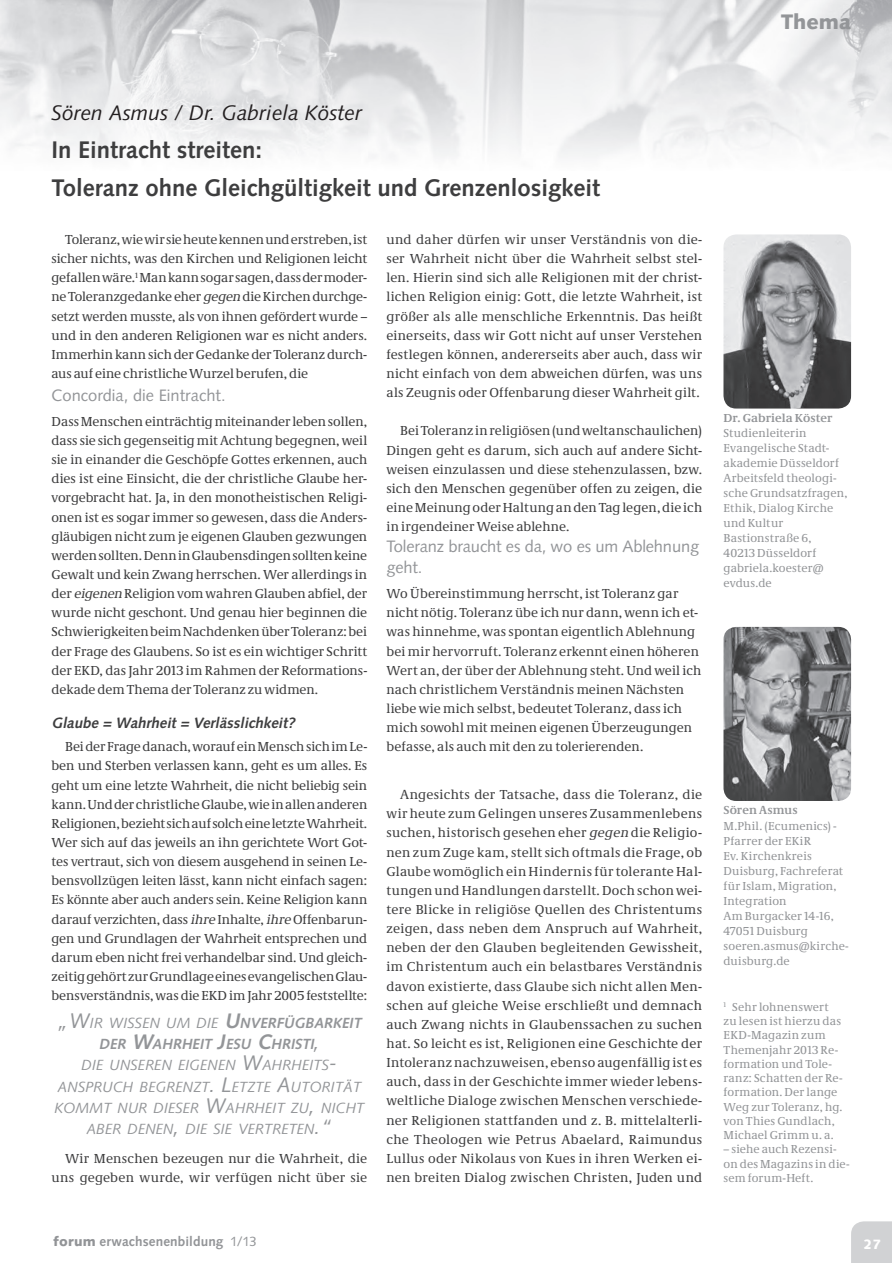
<style>
.page{position:relative;width:892px;height:1263px;background:#fff}
.page>*{position:absolute;margin:0;border:0;box-sizing:border-box;transform-origin:0 0}
.t1{font:700 24px/38.2px "Syntax LT Std";color:#3e3e3f}
.t2{font:italic 21px "Syntax LT Std";color:#231f20}
.t3{font:900 21px "Syntax LT Std";color:#939598}
.t4{font:16.5px/21px "Syntax LT Std";letter-spacing:-.01em;color:#939598}
.t5{font:italic 700 15px "Syntax LT Std";color:#3e3e3f}
.t6{font:italic 14.7px/21.3px "Syntax LT Std";color:#939598;text-align:center}
.t7{font:13.5px/19.2px "Neue Demos";letter-spacing:.01em;color:#3e3e3f;text-align:justify}
.t8{font:700 13.5px "Syntax LT Std";letter-spacing:.01em;color:#929497}
.t9{font:900 13.5px "Syntax LT Std";color:#fff}
.t10{font:12px/15px "Neue Demos";letter-spacing:.015em;color:#939598}
.t11{font:700 12px "Neue Demos";letter-spacing:.01em;color:#939598}
.s1{font-style:italic}
.s2{font-size:21px}
.s3{font-weight:700;font-size:21px}
.s4{font-weight:700}
.s5{font-weight:900}
.s6{font-weight:400}
</style>
<div class="page">
<hr style="left:0;top:0;width:1px;height:43px;background:#d1d2d4">
<img style="left:1px;top:0;width:891px;height:157px">
<div style="left:851px;top:1221px;width:41px;height:41px;background:#d1d2d4"></div>
<img style="left:723px;top:234px;width:128px;height:174px;border-radius:13px">
<img style="left:723px;top:627px;width:128px;height:174px;border-radius:13px">
<h2 class="t3" style="left:781px;top:13px;width:71px">Thema</h2>
<h2 class="t2" style="left:52px;top:104px;width:312px">Sören Asmus / Dr. Gabriela Köster</h2>
<h1 class="t1" style="left:52px;top:133px;width:550px">In Eintracht streiten:<br>Toleranz ohne Gleichgültigkeit und Grenzenlosigkeit</h1>
<p class="t7" style="left:52px;top:231px;width:317px;text-indent:14px">Toleranz, wie wir sie heute kennen und erstreben, ist sicher nichts, was den Kirchen und Religionen leicht gefallen wäre.<sup>1</sup> Man kann sogar sagen, dass der moder&shy;ne Toleranzgedanke eher <span class="s1">gegen</span> die Kirchen durchge&shy;setzt werden musste, als von ihnen gefördert wurde – und in den anderen Religionen war es nicht anders.<br>Immerhin kann sich der Gedanke der Toleranz durch&shy;aus auf eine christliche Wurzel berufen, die</p>
<p class="t4" style="left:52px;top:386px;width:176px">Concordia, die Eintracht.</p>
<p class="t7" style="left:52px;top:413px;width:317px">Dass Menschen einträchtig miteinander leben sollen, dass sie sich gegenseitig mit Achtung begegnen, weil sie in einander die Geschöpfe Gottes erkennen, auch dies ist eine Einsicht, die der christliche Glaube her&shy;vorgebracht hat. Ja, in den monotheistischen Religi&shy;onen ist es sogar immer so gewesen, dass die Anders&shy;gläubigen nicht zum je eigenen Glauben gezwungen werden sollten. Denn in Glaubensdingen sollten keine Gewalt und kein Zwang herrschen. Wer allerdings in der <span class="s1">eigenen</span> Religion vom wahren Glauben abfiel, der wurde nicht geschont. Und genau hier beginnen die Schwierigkeiten beim Nachdenken über Toleranz: bei der Frage des Glaubens. So ist es ein wichtiger Schritt der EKD, das Jahr 2013 im Rahmen der Reformations&shy;dekade dem Thema der Toleranz zu widmen.</p>
<p class="t5" style="left:52px;top:716px;width:247px">Glaube = Wahrheit = Verlässlichkeit?</p>
<p class="t7" style="left:52px;top:738px;width:317px;text-indent:14px">Bei der Frage danach, worauf ein Mensch sich im Le&shy;ben und Sterben verlassen kann, geht es um alles. Es geht um eine letzte Wahrheit, die nicht beliebig sein kann. Und der christliche Glaube, wie in allen anderen Religionen, bezieht sich auf solch eine letzte Wahrheit.<br>Wer sich auf das jeweils an ihn gerichtete Wort Got&shy;tes vertraut, sich von diesem ausgehend in seinen Le&shy;bensvollzügen leiten lässt, kann nicht einfach sagen:<br>Es könnte aber auch anders sein. Keine Religion kann darauf verzichten, dass <span class="s1">ihre</span> Inhalte, <span class="s1">ihre</span> Offenbarun&shy;gen und Grundlagen der Wahrheit entsprechen und darum eben nicht frei verhandelbar sind. Und gleich&shy;zeitig gehört zur Grundlage eines evangelischen Glau&shy;bensverständnis, was die EKD im Jahr 2005 feststellte:</p>
<p class="t6" style="left:54px;top:1012px;width:312px"><span class="s2">„W</span>IR WISSEN UM DIE <span class="s3">U</span><span class="s4">NVERFÜGBARKEIT DER</span> <span class="s3">W</span><span class="s4">AHRHEIT</span> <span class="s3">J</span><span class="s4">ESU</span> <span class="s3">C</span><span class="s4">HRISTI</span><span class="s2">,<br></span>DIE UNSEREN EIGENEN <span class="s2">W</span>AHRHEITS<span class="s2">-</span>ANSPRUCH BEGRENZT<span class="s2">. L</span>ETZTE <span class="s2">A</span>UTORITÄT KOMMT NUR DIESER <span class="s2">W</span>AHRHEIT ZU<span class="s2">,</span> NICHT ABER DENEN<span class="s2">,</span> DIE SIE VERTRETEN<span class="s2">.“</span></p>
<p class="t7" style="left:52px;top:1149px;width:317px;text-align:right">Wir Menschen bezeugen nur die Wahrheit, die uns gegeben wurde, wir verfügen nicht über sie</p>
<p class="t7" style="left:386px;top:231px;width:317px">und daher dürfen wir unser Verständnis von die&shy;ser Wahrheit nicht über die Wahrheit selbst stel&shy;len. Hierin sind sich alle Religionen mit der christ&shy;lichen Religion einig: Gott, die letzte Wahrheit, ist größer als alle menschliche Erkenntnis. Das heißt einerseits, dass wir Gott nicht auf unser Verstehen festlegen können, andererseits aber auch, dass wir nicht einfach von dem abweichen dürfen, was uns als Zeugnis oder Offenbarung dieser Wahrheit gilt.</p>
<p class="t7" style="left:386px;top:422px;width:317px;text-indent:14px">Bei Toleranz in religiösen (und weltanschaulichen)<br>Dingen geht es darum, sich auch auf andere Sicht&shy;weisen einzulassen und diese stehenzulassen, bzw. sich den Menschen gegenüber offen zu zeigen, die eine Meinung oder Haltung an den Tag legen, die ich in irgendeiner Weise ablehne.</p>
<p class="t4" style="left:386px;top:537px;width:314px">Toleranz braucht es da, wo es um Ablehnung geht.</p>
<p class="t7" style="left:386px;top:585px;width:316px;text-align:left">Wo Übereinstimmung herrscht, ist Toleranz gar nicht nötig. Toleranz übe ich nur dann, wenn ich et&shy;was hinnehme, was spontan eigentlich Ablehnung bei mir hervorruft. Toleranz erkennt einen höheren Wert an, der über der Ablehnung steht. Und weil ich nach christlichem Verständnis meinen Nächsten liebe wie mich selbst, bedeutet Toleranz, dass ich mich sowohl mit meinen eigenen Überzeugungen befasse, als auch mit den zu tolerierenden.</p>
<p class="t7" style="left:386px;top:786px;width:317px;text-indent:14px">Angesichts der Tatsache, dass die Toleranz, die wir heute zum Gelingen unseres Zusammenlebens suchen, historisch gesehen eher <span class="s1">gegen</span> die Religio&shy;nen zum Zuge kam, stellt sich oftmals die Frage, ob Glaube womöglich ein Hindernis für tolerante Hal&shy;tungen und Handlungen darstellt. Doch schon wei&shy;tere Blicke in religiöse Quellen des Christentums zeigen, dass neben dem Anspruch auf Wahrheit, neben der den Glauben begleitenden Gewissheit, im Christentum auch ein belastbares Verständnis davon existierte, dass Glaube sich nicht allen Men&shy;schen auf gleiche Weise erschließt und demnach auch Zwang nichts in Glaubenssachen zu suchen hat. So leicht es ist, Religionen eine Geschichte der Intoleranz nachzuweisen, ebenso augenfällig ist es auch, dass in der Geschichte immer wieder lebens&shy;weltliche Dialoge zwischen Menschen verschiede&shy;ner Religionen stattfanden und z. B. mittelalterli&shy;che Theologen wie Petrus Abaelard, Raimundus Lullus oder Nikolaus von Kues in ihren Werken ei&shy;nen breiten Dialog zwischen Christen, Juden und</p>
<p class="t11" style="left:723px;top:413px;width:110px">Dr. Gabriela Köster</p>
<p class="t10" style="left:723px;top:426px;width:125px">Studienleiterin<br>Evangelische Stadt&shy;akademie Düsseldorf<br>Arbeitsfeld theologi&shy;sche Grundsatzfragen,<br>Ethik, Dialog Kirche und Kultur<br>Bastionstraße 6,<br>40213 Düsseldorf gabriela.koester@ evdus.de</p>
<p class="t11" style="left:723px;top:805px;width:75px">Sören Asmus</p>
<p class="t10" style="left:723px;top:819px;width:127px">M.Phil. (Ecumenics) -<br>Pfarrer der EKiR<br>Ev. Kirchenkreis<br>Duisburg, Fachreferat für Islam, Migration,<br>Integration<br>Am Burgacker 14-16,<br>47051 Duisburg soeren.asmus@kirche&shy;duisburg.de</p>
<p class="t10" style="left:723px;top:1000px;width:120px;line-height:14.2px"><sup>1</sup> Sehr lohnenswert zu lesen ist hierzu das<br>EKD-Magazin zum<br>Themenjahr 2013 Re&shy;formation und Tole&shy;ranz: Schatten der Re&shy;formation. Der lange<br>Weg zur Toleranz, hg. von Thies Gundlach,<br>Michael Grimm u. a.</p>
<p class="t10" style="left:723px;top:1143px;width:127px;line-height:14.2px">– siehe auch Rezensi&shy;on des Magazins in die&shy;sem forum-Heft.</p>
<p class="t8" style="left:54px;top:1236px;width:205px"><span class="s5">forum</span> erwachsenenbildung <span class="s6">1/13</span></p>
<p class="t9" style="left:863px;top:1238px;width:19px">27</p>
</div>
